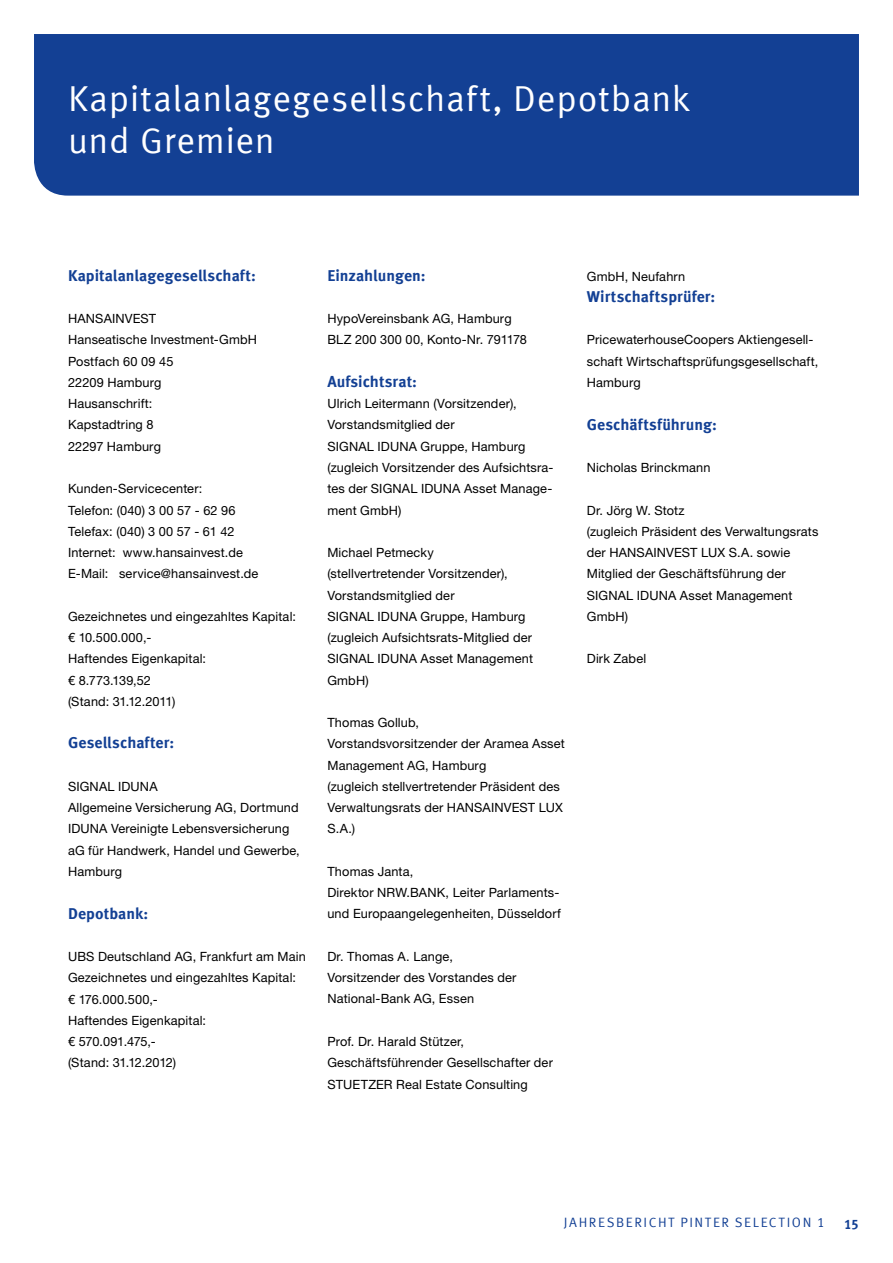
<style>
.page{position:relative;width:893px;height:1263px;background:#fff}
.page>*{position:absolute;margin:0;border:0;box-sizing:border-box;transform-origin:0 0}
.t1{font:36px/42.5px "Meta Offc Pro Norm";letter-spacing:.02em;color:#fff}
.t2{font:700 15.75px "Meta Offc Pro";letter-spacing:.005em;color:#134094}
.t3{font:13.5px "Meta Offc Pro Norm";letter-spacing:.12em;color:#134094}
.t4{font:700 13.5px "Meta Offc Pro";color:#134094}
.t5{font:12.75px/21.3px "Helvetica Neue LTW1 G";letter-spacing:.01em;color:#000}
</style>
<div class="page">
<div style="left:34px;top:34px;width:825px;height:162px;background:#134094"></div>
<h1 class="t1" style="left:68px;top:75px;width:624px">Kapitalanlagegesellschaft, Depotbank und Gremien</h1>
<p class="t2" style="left:68px;top:263px;width:189px">Kapitalanlagegesellschaft:</p>
<p class="t5" style="left:68px;top:308px;width:190px">HANSAINVEST<br>Hanseatische Investment-GmbH<br>Postfach 60 09 45<br>22209 Hamburg<br>Hausanschrift:<br>Kapstadtring 8<br>22297 Hamburg</p>
<p class="t5" style="left:68px;top:478px;width:192px">Kunden-Servicecenter:<br>Telefon: (040) 3 00 57 - 62 96<br>Telefax: (040) 3 00 57 - 61 42<br>Internet: www.hansainvest.de<br>E-Mail: service@hansainvest.de</p>
<p class="t5" style="left:68px;top:605px;width:229px">Gezeichnetes und eingezahltes Kapital: € 10.500.000,-<br>Haftendes Eigenkapital:<br>€ 8.773.139,52<br>(Stand: 31.12.2011)</p>
<p class="t2" style="left:68px;top:731px;width:108px">Gesellschafter:</p>
<p class="t5" style="left:68px;top:776px;width:233px">SIGNAL IDUNA<br>Allgemeine Versicherung AG, Dortmund<br>IDUNA Vereinigte Lebensversicherung aG für Handwerk, Handel und Gewerbe,<br>Hamburg</p>
<p class="t2" style="left:68px;top:901px;width:82px">Depotbank:</p>
<p class="t5" style="left:68px;top:946px;width:239px">UBS Deutschland AG, Frankfurt am Main<br>Gezeichnetes und eingezahltes Kapital: € 176.000.500,-<br>Haftendes Eigenkapital:<br>€ 570.091.475,-<br>(Stand: 31.12.2012)</p>
<p class="t2" style="left:327px;top:263px;width:100px">Einzahlungen:</p>
<p class="t5" style="left:327px;top:308px;width:201px">HypoVereinsbank AG, Hamburg<br>BLZ 200 300 00, Konto-Nr. 791178</p>
<p class="t2" style="left:327px;top:369px;width:91px">Aufsichtsrat:</p>
<p class="t5" style="left:327px;top:393px;width:228px">Ulrich Leitermann (Vorsitzender),<br>Vorstandsmitglied der<br>SIGNAL IDUNA Gruppe, Hamburg (zugleich Vorsitzender des Aufsichtsra&shy;tes der SIGNAL IDUNA Asset Manage&shy;ment GmbH)</p>
<p class="t5" style="left:327px;top:542px;width:207px">Michael Petmecky (stellvertretender Vorsitzender),<br>Vorstandsmitglied der<br>SIGNAL IDUNA Gruppe, Hamburg (zugleich Aufsichtsrats-Mitglied der<br>SIGNAL IDUNA Asset Management<br>GmbH)</p>
<p class="t5" style="left:327px;top:712px;width:239px">Thomas Gollub,<br>Vorstandsvorsitzender der Aramea Asset<br>Management AG, Hamburg<br>(zugleich stellvertretender Präsident des<br>Verwaltungsrats der HANSAINVEST LUX<br>S.A.)</p>
<p class="t5" style="left:327px;top:861px;width:235px">Thomas Janta,<br>Direktor NRW.BANK, Leiter Parlaments&shy;und Europaangelegenheiten, Düsseldorf</p>
<p class="t5" style="left:327px;top:946px;width:191px">Dr. Thomas A. Lange,<br>Vorsitzender des Vorstandes der<br>National-Bank AG, Essen</p>
<p class="t5" style="left:327px;top:1031px;width:227px">Prof. Dr. Harald Stützer,<br>Geschäftsführender Gesellschafter der<br>STUETZER Real Estate Consulting</p>
<p class="t5" style="left:587px;top:265px;width:100px">GmbH, Neufahrn</p>
<p class="t2" style="left:587px;top:284px;width:130px">Wirtschaftsprüfer:</p>
<p class="t5" style="left:587px;top:329px;width:233px">PricewaterhouseCoopers Aktiengesell&shy;schaft Wirtschaftsprüfungsgesellschaft,<br>Hamburg</p>
<p class="t2" style="left:587px;top:412px;width:132px">Geschäftsführung:</p>
<p class="t5" style="left:587px;top:457px;width:125px">Nicholas Brinckmann</p>
<p class="t5" style="left:587px;top:499px;width:233px">Dr. Jörg W. Stotz<br>(zugleich Präsident des Verwaltungsrats der HANSAINVEST LUX S.A. sowie<br>Mitglied der Geschäftsführung der<br>SIGNAL IDUNA Asset Management<br>GmbH)</p>
<p class="t5" style="left:587px;top:648px;width:61px">Dirk Zabel</p>
<p class="t3" style="left:564px;top:1211px;width:35px">Jahres</p>
<p class="t3" style="left:616px;top:1211px;width:210px">bericht PINTER Selection 1</p>
<p class="t4" style="left:844px;top:1214px;width:16px">15</p>
</div>
